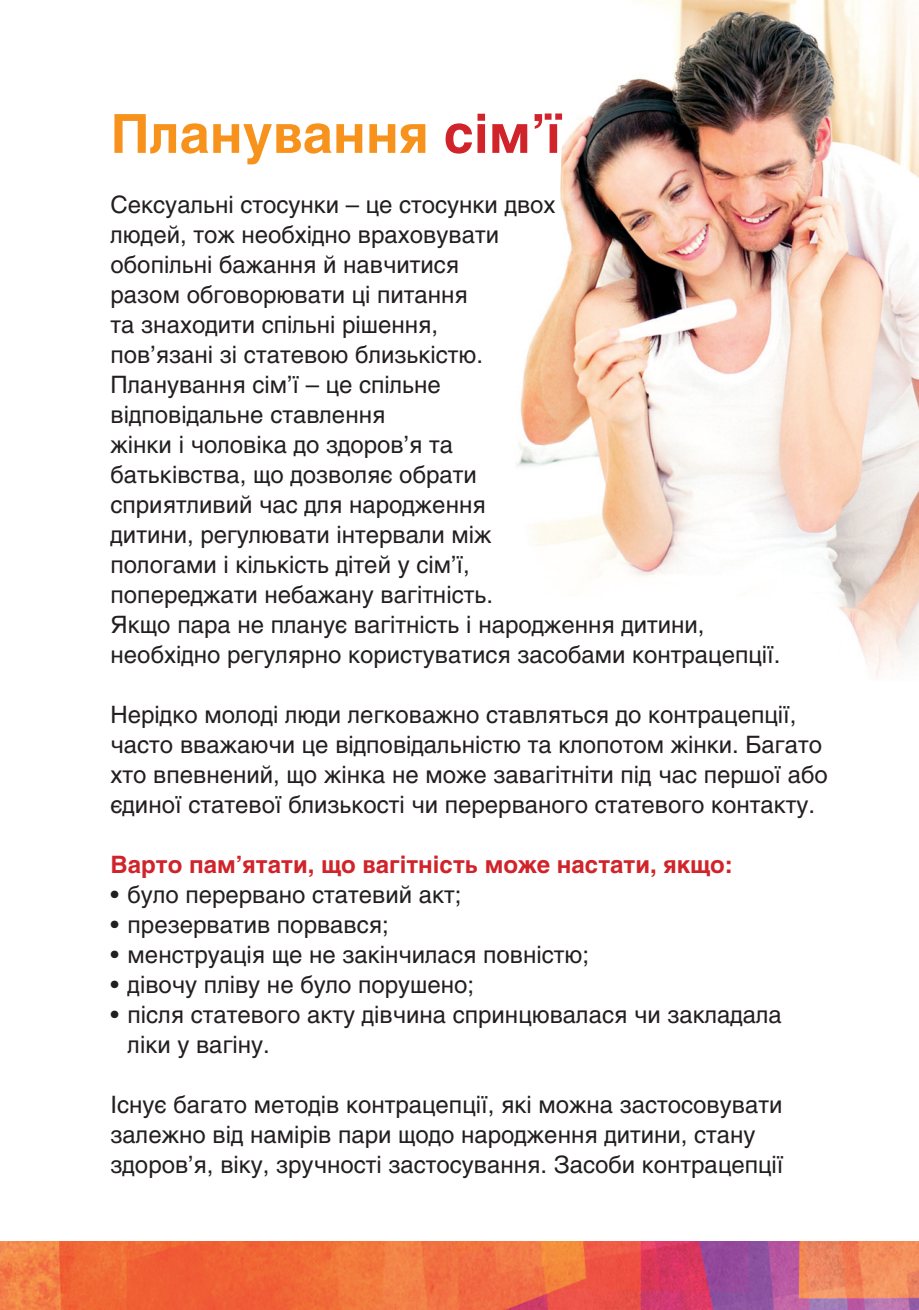
<style>
.page{position:relative;width:919px;height:1310px;background:#fff}
.page>*{position:absolute;margin:0;border:0;box-sizing:border-box;transform-origin:0 0}
.t1{font:700 54px "AG Letterica C";color:#f7931d}
.t2{font:24px/30px "AG Letterica C";color:#231f20}
.t3{font:700 24px "AG Letterica C";color:#d1232a}
.s1{color:#d1232a}
</style>
<div class="page">
<img style="left:517px;top:0;width:401px;height:676px">
<img style="left:0;top:1242px;width:918px;height:68px">
<h1 class="t1" style="left:111px;top:102px;width:451px">Планування <span class="s1">сім’ї</span></h1>
<p class="t2" style="left:111px;top:189px;width:671px">Сексуальні стосунки – це стосунки двох<br>людей, тож необхідно враховувати<br>обопільні бажання й навчитися<br>разом обговорювати ці питання<br>та знаходити спільні рішення,<br>пов’язані зі статевою близькістю.<br>Планування сім’ї – це спільне<br>відповідальне ставлення<br>жінки і чоловіка до здоров’я та<br>батьківства, що дозволяє обрати<br>сприятливий час для народження<br>дитини, регулювати інтервали між<br>пологами і кількість дітей у сім’ї,<br>попереджати небажану вагітність.<br>Якщо пара не планує вагітність і народження дитини, необхідно регулярно користуватися засобами контрацепції.</p>
<p class="t2" style="left:111px;top:699px;width:718px">Нерідко молоді люди легковажно ставляться до контрацепції, часто вважаючи це відповідальністю та клопотом жінки. Багато хто впевнений, що жінка не може завагітніти під час першої або єдиної статевої близькості чи перерваного статевого контакту.</p>
<p class="t3" style="left:111px;top:850px;width:623px">Варто пам’ятати, що вагітність може настати, якщо:</p>
<p class="t2" style="left:111px;top:879px;width:352px">• було перервано статевий акт;</p>
<p class="t2" style="left:111px;top:909px;width:280px">• презерватив порвався;</p>
<p class="t2" style="left:111px;top:939px;width:480px">• менструація ще не закінчилася повністю;</p>
<p class="t2" style="left:111px;top:969px;width:365px">• дівочу пліву не було порушено;</p>
<p class="t2" style="left:128px;top:999px;width:655px;text-indent:-17px">• після статевого акту дівчина спринцювалася чи закладала ліки у вагіну.</p>
<p class="t2" style="left:111px;top:1089px;width:674px">Існує багато методів контрацепції, які можна застосовувати залежно від намірів пари щодо народження дитини, стану здоров’я, віку, зручності застосування. Засоби контрацепції</p>
</div>
